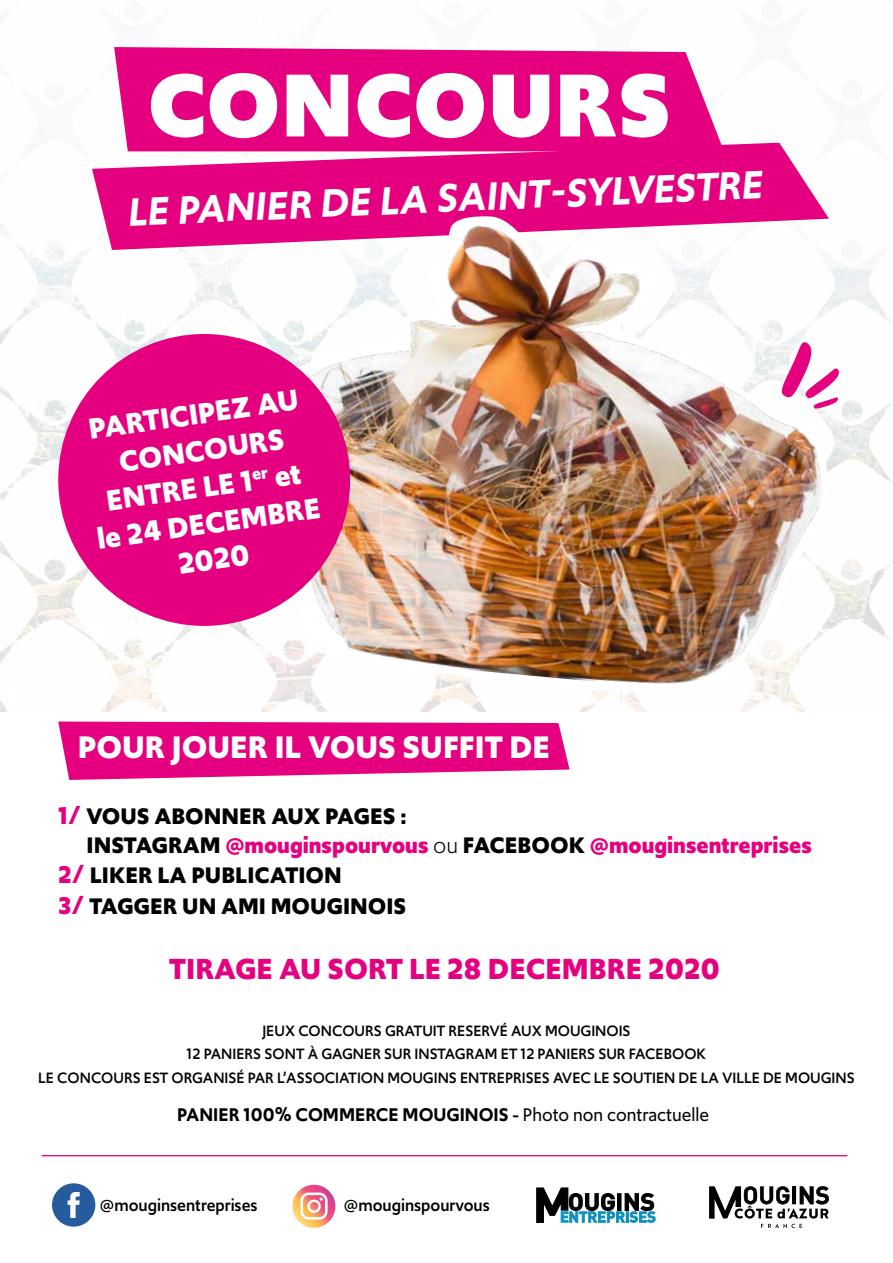
<style>
.page{position:relative;width:893px;height:1263px;background:#fff}
.page>*{position:absolute;margin:0;border:0;box-sizing:border-box;transform-origin:0 0}
.t1{font:900 93.9px "Upgrade";color:#fff}
.t2{font:900 91.2px "Upgrade";color:#fff}
.t3{font:italic 600 41.55px "Upgrade";color:#fff}
.t4{font:700 32.85px "Upgrade";color:#fff}
.t5{font:700 31.8px "Upgrade";color:#fff}
.t6{font:700 30.6px/36.6px "Upgrade";color:#fff;text-align:center}
.t7{font:700 30.6px "Upgrade";color:#e4007e}
.t8{font:700 29.7px/35.5px "Upgrade";color:#fff;text-align:center}
.t9{font:700 29.7px "Upgrade";color:#e4007e}
.t10{font:700 23.7px "Upgrade";color:#000}
.t11{font:700 23.7px "Upgrade";color:#e4007e}
.t12{font:700 22.95px "Upgrade";color:#000}
.t13{font:700 22.95px "Upgrade";color:#e4007e}
.t14{font:600 19.35px "Upgrade";color:#000}
.t15{font:600 18.75px "Upgrade";color:#000}
.t16{font:500 17.85px "Upgrade";color:#000}
.t17{font:500 17.4px "Upgrade";color:#000}
.t18{font:500 15.75px/23.7px "Upgrade";color:#000;text-align:center}
.t19{font:500 15.3px/23px "Upgrade";color:#000;text-align:center}
.s1{font-size:25.35px;color:#e4007e}
.s2{color:#000}
.s3{font-weight:400;color:#000}
.s4{font-size:24.6px;color:#e4007e}
.s5{font-weight:500}
.s6{font-weight:400}
</style>
<div class="page">
<img style="left:0;top:142px;width:893px;height:570px">
<svg style="left:114px;top:47px;width:610px;height:96px;background:#e51187"></svg>
<svg style="left:92px;top:143px;width:737px;height:107px;background:#e7218f"></svg>
<img style="left:251px;top:209px;width:592px;height:492px">
<svg style="left:58px;top:721px;width:512px;height:59px;background:#e7218e"></svg>
<div style="left:58px;top:334px;width:292px;height:292px;background:#e4007e;border-radius:50%"></div>
<svg style="left:292px;top:1185px;width:43px;height:42px"></svg>
<svg style="left:709px;top:1186px;width:120px;height:42px"></svg>
<div style="left:52px;top:1183px;width:43px;height:43px;background:#265b9d;border-radius:50%"></div>
<svg style="left:68px;top:1192px;width:12px;height:26px"></svg>
<svg style="left:779px;top:340px;width:62px;height:69px"></svg>
<hr style="left:42px;top:1155px;width:805px;height:1px;background:#e4007e">
<svg style="left:536px;top:1188px;width:119px;height:35px"></svg>
<h1 class="t1" style="left:147px;top:43px;width:526px">CONCOURS</h1>
<h3 class="t3" style="left:125px;top:187px;width:637px;rotate:-3deg">LE PANIER DE LA SAINT-SYLVESTRE</h3>
<h2 class="t2" style="left:161px;top:77px;width:511px">CONCOURS</h2>
<h3 class="t6" style="left:80px;top:412px;width:227px;rotate:-8deg">PARTICIPEZ AU<br>CONCOURS<br>ENTRE LE 1<sup>er</sup> et le 24 DECEMBRE<br>2020</h3>
<h3 class="t8" style="left:101px;top:434px;width:207px;rotate:-8deg">PARTICIPEZ AU<br>CONCOURS<br>ENTRE LE 1<sup>er</sup> et</h3>
<h3 class="t4" style="left:78px;top:725px;width:474px">POUR JOUER IL VOUS SUFFIT DE</h3>
<h3 class="t5" style="left:93px;top:740px;width:460px">POUR JOUER IL VOUS SUFFIT DE</h3>
<h3 class="t10" style="left:58px;top:801px;width:350px"><span class="s1">1/</span> VOUS ABONNER AUX PAGES :</h3>
<h3 class="t11" style="left:87px;top:829px;width:727px"><span class="s2">INSTAGRAM</span> @mouginspourvous <span class="s3">ou</span> <span class="s2">FACEBOOK</span> @mouginsentreprises</h3>
<h3 class="t10" style="left:58px;top:860px;width:285px"><span class="s1">2/</span> LIKER LA PUBLICATION</h3>
<h3 class="t10" style="left:58px;top:890px;width:350px"><span class="s1">3/</span> TAGGER UN AMI MOUGINOIS</h3>
<h3 class="t12" style="left:74px;top:813px;width:340px"><span class="s4">1/</span> VOUS ABONNER AUX PAGES :</h3>
<h3 class="t13" style="left:102px;top:841px;width:706px"><span class="s2">INSTAGRAM</span> @mouginspourvous <span class="s3">ou</span> <span class="s2">FACEBOOK</span> @mouginsentreprises</h3>
<h3 class="t12" style="left:74px;top:870px;width:277px"><span class="s4">2/</span> LIKER LA PUBLICATION</h3>
<h3 class="t12" style="left:74px;top:900px;width:340px"><span class="s4">3/</span> TAGGER UN AMI MOUGINOIS</h3>
<h3 class="t7" style="left:169px;top:948px;width:553px">TIRAGE AU SORT LE 28 DECEMBRE 2020</h3>
<h3 class="t9" style="left:182px;top:957px;width:537px">TIRAGE AU SORT LE 28 DECEMBRE 2020</h3>
<p class="t18" style="left:38px;top:1018px;width:818px">JEUX CONCOURS GRATUIT RESERVÉ AUX MOUGINOIS<br>12 PANIERS SONT À GAGNER SUR INSTAGRAM ET 12 PANIERS SUR FACEBOOK<br>LE CONCOURS EST ORGANISÉ PAR L’ASSOCIATION MOUGINS ENTREPRISES AVEC LE SOUTIEN DE LA VILLE DE MOUGINS</p>
<p class="t19" style="left:53px;top:1024px;width:795px">JEUX CONCOURS GRATUIT RESERVÉ AUX MOUGINOIS<br>12 PANIERS SONT À GAGNER SUR INSTAGRAM ET 12 PANIERS SUR FACEBOOK<br>LE CONCOURS EST ORGANISÉ PAR L’ASSOCIATION MOUGINS ENTREPRISES AVEC LE SOUTIEN DE LA VILLE DE MOUGINS</p>
<p class="t14" style="left:177px;top:1102px;width:533px">PANIER 100% COMMERCE MOUGINOIS <span class="s5">-</span> <span class="s6">Photo non contractuelle</span></p>
<p class="t15" style="left:190px;top:1106px;width:518px">PANIER 100% COMMERCE MOUGINOIS <span class="s5">-</span> <span class="s6">Photo non contractuelle</span></p>
<p class="t16" style="left:100px;top:1193px;width:159px">@mouginsentreprises</p>
<p class="t16" style="left:344px;top:1193px;width:147px">@mouginspourvous</p>
<p class="t17" style="left:115px;top:1194px;width:155px">@mouginsentreprises</p>
<p class="t17" style="left:352px;top:1194px;width:143px">@mouginspourvous</p>
</div>
